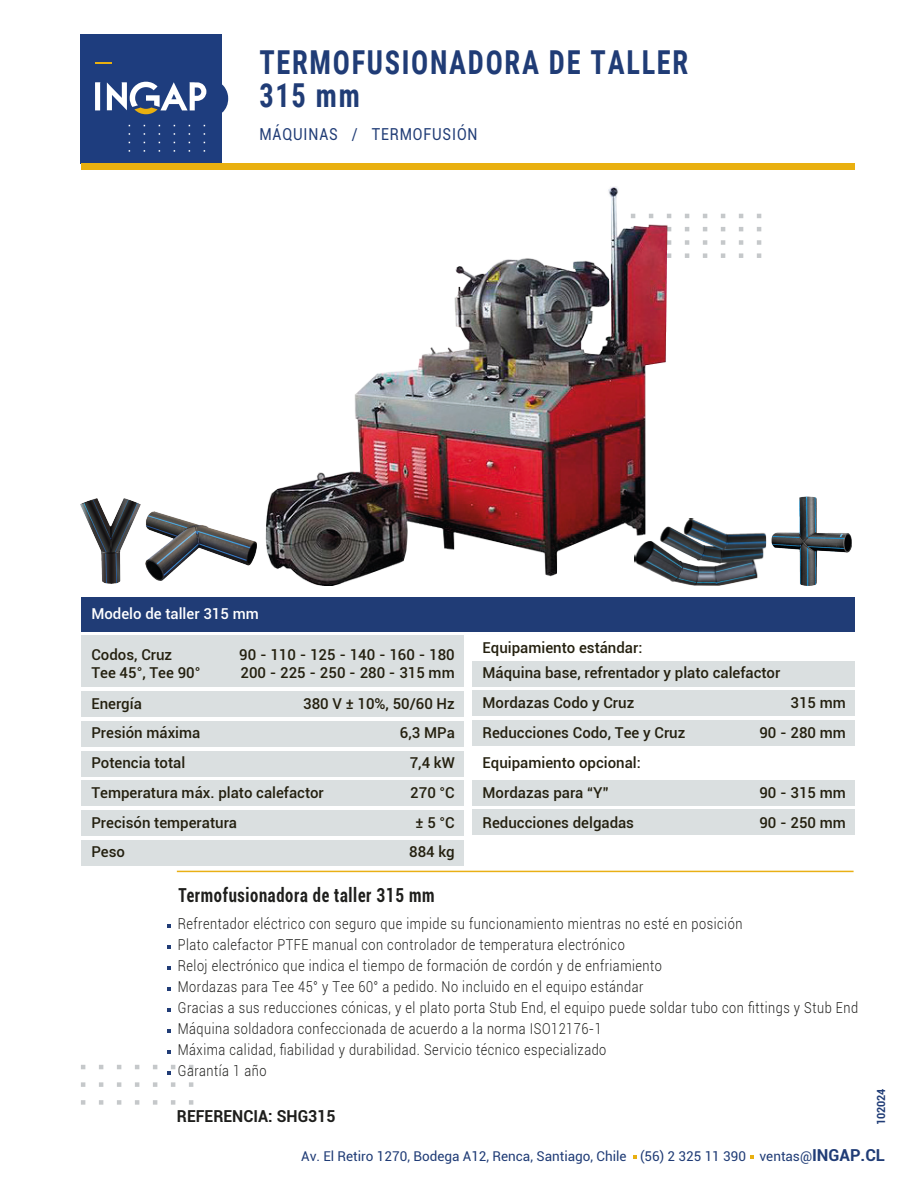
<style>
.page{position:relative;width:918px;height:1188px;background:#fff}
.page>*{position:absolute;margin:0;border:0;box-sizing:border-box;transform-origin:0 0}
.t1{font:700 33px/33px "Roboto Condensed";letter-spacing:.06em;color:#203c76;scale:.86 1}
.t2{font:700 condensed 19.35px "Roboto";letter-spacing:.04em;color:#1e1e1c;scale:.86 1}
.t3{font:16.5px "Roboto";letter-spacing:.06em;color:#203c76;scale:.86 1}
.t4{font:700 16.5px "Roboto";color:#1e1e1c;scale:.96 1}
.t5{font:300 15px/21px "Roboto";letter-spacing:.04em;color:#1e1e1c;scale:.85 1}
.t6{font:500 15px/24.9px "Roboto";color:#24200f}
.t7{font:500 15px "Roboto";color:#fff}
.t8{font:13.5px "Roboto";color:#203c76}
.t9{font:700 11.25px "Roboto";color:#203c76;scale:.96 1}
.s1{font-weight:700;font-size:16.5px}
</style>
<div class="page">
<svg style="left:668px;top:253px;width:93px;height:5px"></svg>
<svg style="left:668px;top:240px;width:93px;height:5px"></svg>
<svg style="left:668px;top:227px;width:93px;height:4px"></svg>
<svg style="left:668px;top:214px;width:93px;height:4px"></svg>
<div style="left:81px;top:34px;width:141px;height:129px;background:#1e3d7e"></div>
<svg style="left:95px;top:62px;width:16px;height:2px"></svg>
<svg style="left:128px;top:150px;width:77px;height:2px"></svg>
<svg style="left:128px;top:142px;width:77px;height:1px"></svg>
<svg style="left:128px;top:133px;width:77px;height:2px"></svg>
<svg style="left:128px;top:125px;width:77px;height:1px"></svg>
<svg style="left:95px;top:82px;width:5px;height:28px"></svg>
<svg style="left:107px;top:82px;width:99px;height:32px"></svg>
<svg style="left:222px;top:84px;width:6px;height:29px"></svg>
<div style="left:81px;top:163px;width:774px;height:7px;background:#e9b010"></div>
<svg style="left:81px;top:1100px;width:112px;height:5px"></svg>
<svg style="left:81px;top:1082px;width:112px;height:5px"></svg>
<img style="left:266px;top:187px;width:402px;height:399px">
<img style="left:634px;top:517px;width:132px;height:69px">
<img style="left:81px;top:499px;width:60px;height:85px">
<img style="left:772px;top:496px;width:79px;height:89px">
<img style="left:146px;top:512px;width:111px;height:68px">
<div style="left:81px;top:598px;width:774px;height:34px;background:#203c76"></div>
<div style="left:81px;top:636px;width:382px;height:51px;background:#dadfe0"></div>
<div style="left:81px;top:691px;width:382px;height:26px;background:#dadfe0"></div>
<div style="left:81px;top:721px;width:382px;height:26px;background:#dadfe0"></div>
<div style="left:81px;top:751px;width:382px;height:25px;background:#dadfe0"></div>
<div style="left:81px;top:810px;width:382px;height:26px;background:#dadfe0"></div>
<div style="left:81px;top:781px;width:382px;height:25px;background:#dadfe0"></div>
<div style="left:472px;top:691px;width:383px;height:25px;background:#dadfe0"></div>
<div style="left:472px;top:720px;width:383px;height:26px;background:#dadfe0"></div>
<div style="left:472px;top:661px;width:383px;height:25px;background:#dadfe0"></div>
<div style="left:472px;top:780px;width:383px;height:25px;background:#dadfe0"></div>
<div style="left:472px;top:810px;width:383px;height:25px;background:#dadfe0"></div>
<div style="left:81px;top:840px;width:382px;height:26px;background:#dadfe0"></div>
<hr style="left:177px;top:871px;width:677px;height:1px;background:#e9b015">
<svg style="left:167px;top:1029px;width:4px;height:3px"></svg>
<svg style="left:167px;top:1050px;width:4px;height:3px"></svg>
<svg style="left:81px;top:1065px;width:112px;height:9px"></svg>
<svg style="left:167px;top:924px;width:4px;height:3px"></svg>
<svg style="left:167px;top:945px;width:4px;height:3px"></svg>
<svg style="left:167px;top:966px;width:4px;height:3px"></svg>
<svg style="left:167px;top:987px;width:4px;height:3px"></svg>
<svg style="left:167px;top:1008px;width:4px;height:3px"></svg>
<svg style="left:750px;top:1155px;width:4px;height:4px"></svg>
<svg style="left:633px;top:1155px;width:4px;height:4px"></svg>
<h1 class="t1" style="left:259px;top:45px;width:500px">TERMOFUSIONADORA DE TALLER<br>315 mm</h1>
<p class="t3" style="left:259px;top:123px;width:255px">MÁQUINAS / TERMOFUSIÓN</p>
<p class="t7" style="left:91px;top:603px;width:169px">Modelo de taller 315 mm</p>
<p class="t6" style="left:91px;top:642px;width:82px">Codos, Cruz</p>
<p class="t6" style="left:239px;top:642px;width:217px">90 - 110 - 125 - 140 - 160 - 180</p>
<p class="t6" style="left:91px;top:660px;width:111px">Tee 45°, Tee 90°</p>
<p class="t6" style="left:241px;top:660px;width:216px">200 - 225 - 250 - 280 - 315 mm</p>
<p class="t6" style="left:91px;top:690px;width:52px">Energía</p>
<p class="t6" style="left:303px;top:690px;width:153px">380 V ± 10%, 50/60 Hz</p>
<p class="t6" style="left:91px;top:720px;width:110px">Presión máxima</p>
<p class="t6" style="left:400px;top:720px;width:56px">6,3 MPa</p>
<p class="t6" style="left:91px;top:750px;width:95px">Potencia total</p>
<p class="t6" style="left:410px;top:750px;width:47px">7,4 kW</p>
<p class="t6" style="left:91px;top:780px;width:234px">Temperatura máx. plato calefactor</p>
<p class="t6" style="left:410px;top:780px;width:46px">270 °C</p>
<p class="t6" style="left:91px;top:809px;width:147px">Precisón temperatura</p>
<p class="t6" style="left:416px;top:809px;width:41px">± 5 °C</p>
<p class="t6" style="left:91px;top:839px;width:35px">Peso</p>
<p class="t6" style="left:409px;top:839px;width:47px">884 kg</p>
<p class="t6" style="left:483px;top:635px;width:299px">Equipamiento estándar:<br>Máquina base, refrentador y plato calefactor</p>
<p class="t6" style="left:483px;top:690px;width:153px">Mordazas Codo y Cruz</p>
<p class="t6" style="left:791px;top:690px;width:57px">315 mm</p>
<p class="t6" style="left:483px;top:720px;width:204px">Reducciones Codo, Tee y Cruz</p>
<p class="t6" style="left:759px;top:720px;width:88px">90 - 280 mm</p>
<p class="t6" style="left:483px;top:747px;width:160px;line-height:29.7px">Equipamiento opcional:<br>Mordazas para “Y”</p>
<p class="t6" style="left:759px;top:780px;width:88px">90 - 315 mm</p>
<p class="t6" style="left:483px;top:809px;width:153px">Reducciones delgadas</p>
<p class="t6" style="left:759px;top:809px;width:88px">90 - 250 mm</p>
<p class="t2" style="left:179px;top:882px;width:299px">Termofusionadora de taller 315 mm</p>
<p class="t5" style="left:178px;top:913px;width:802px">Refrentador eléctrico con seguro que impide su funcionamiento mientras no esté en posición<br>Plato calefactor PTFE manual con controlador de temperatura electrónico<br>Reloj electrónico que indica el tiempo de formación de cordón y de enfriamiento<br>Mordazas para Tee 45° y Tee 60° a pedido. No incluido en el equipo estándar<br>Gracias a sus reducciones cónicas, y el plato porta Stub End, el equipo puede soldar tubo con fittings y Stub End Máquina soldadora confeccionada de acuerdo a la norma ISO12176-1<br>Máxima calidad, fiabilidad y durabilidad. Servicio técnico especializado<br>Garantía 1 año</p>
<p class="t9" style="left:873px;top:1125px;width:40px;rotate:-90deg">102024</p>
<p class="t8" style="left:301px;top:1146px;width:585px">Av. El Retiro 1270, Bodega A12, Renca, Santiago, Chile (56) 2 325 11 390 ventas@<span class="s1">INGAP.CL</span></p>
<p class="t4" style="left:177px;top:1104px;width:167px">REFERENCIA: SHG315</p>
</div>
